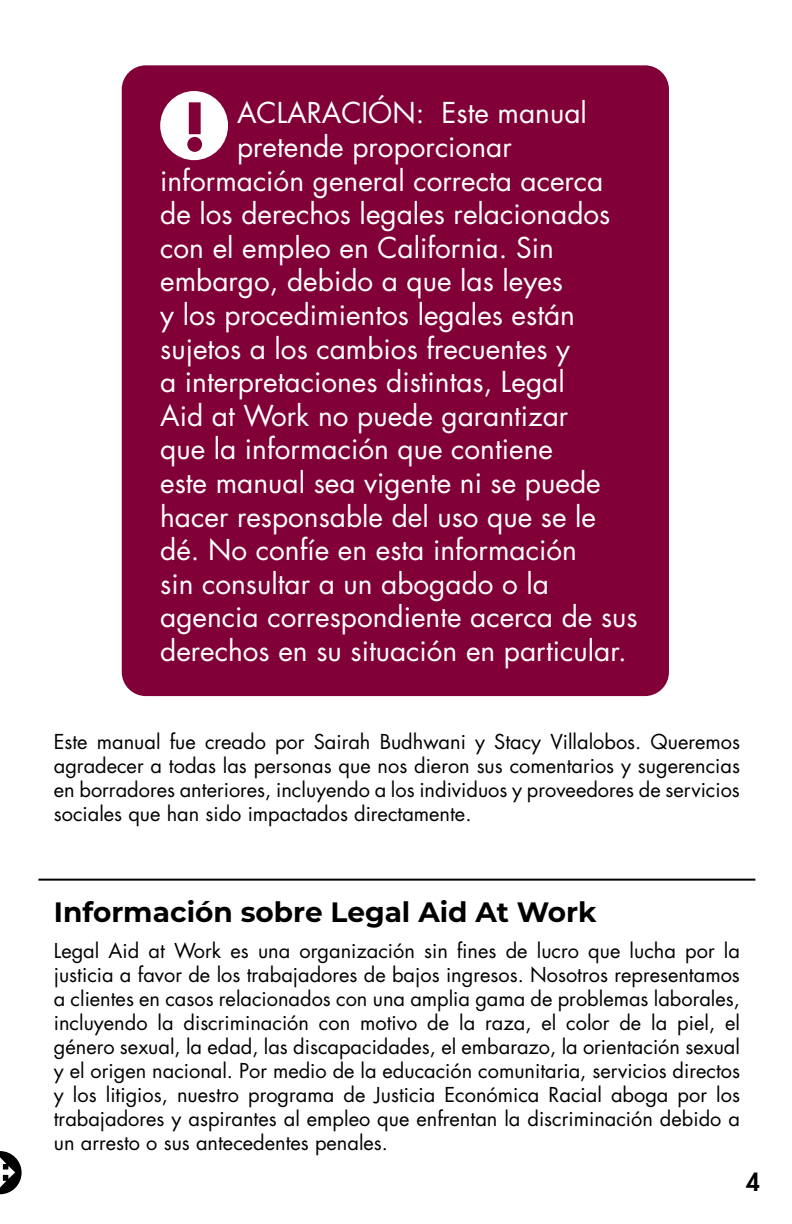
<style>
.page{position:relative;width:792px;height:1224px;background:#fff}
.page>*{position:absolute;margin:0;border:0;box-sizing:border-box;transform-origin:0 0}
.t1{font:28px "Futura Std";color:#fff}
.t2{font:700 28px "Montserrat";color:#000}
.t3{font:800 24px "Futura Std";color:#000}
.t4{font:20px/24px "Futura Std";color:#000;text-align:justify}
</style>
<div class="page">
<svg style="left:0;top:1151px;width:22px;height:43px"></svg>
<hr style="left:38px;top:879px;width:717px;height:2px;background:#000">
<div style="left:122px;top:65px;width:547px;height:631px;background:#810037;border-radius:24px"></div>
<div style="left:160px;top:91px;width:68px;height:69px;background:#fff;border-radius:50%"></div>
<svg style="left:187px;top:102px;width:15px;height:50px"></svg>
<h1 class="t1" style="left:237px;top:95px;width:351px">ACLARACIÓN: Este manual</h1>
<h1 class="t1" style="left:237px;top:129px;width:276px">pretende proporcionar</h1>
<h1 class="t1" style="left:160px;top:162px;width:445px">información general correcta acerca</h1>
<h1 class="t1" style="left:160px;top:196px;width:452px">de los derechos legales relacionados</h1>
<h1 class="t1" style="left:160px;top:230px;width:395px">con el empleo en California. Sin</h1>
<h1 class="t1" style="left:160px;top:263px;width:404px">embargo, debido a que las leyes</h1>
<h1 class="t1" style="left:160px;top:297px;width:416px">y los procedimientos legales están</h1>
<h1 class="t1" style="left:160px;top:330px;width:411px">sujetos a los cambios frecuentes y</h1>
<h1 class="t1" style="left:160px;top:364px;width:406px">a interpretaciones distintas, Legal</h1>
<h1 class="t1" style="left:160px;top:398px;width:410px">Aid at Work no puede garantizar</h1>
<h1 class="t1" style="left:160px;top:431px;width:394px">que la información que contiene</h1>
<h1 class="t1" style="left:160px;top:465px;width:442px">este manual sea vigente ni se puede</h1>
<h1 class="t1" style="left:160px;top:498px;width:437px">hacer responsable del uso que se le</h1>
<h1 class="t1" style="left:160px;top:532px;width:418px">dé. No confíe en esta información</h1>
<h1 class="t1" style="left:160px;top:566px;width:390px">sin consultar a un abogado o la</h1>
<h1 class="t1" style="left:160px;top:599px;width:479px">agencia correspondiente acerca de sus</h1>
<h1 class="t1" style="left:160px;top:633px;width:468px">derechos en su situación en particular.</h1>
<p class="t4" style="left:54px;top:730px;width:688px">Este manual fue creado por Sairah Budhwani y Stacy Villalobos. Queremos agradecer a todas las personas que nos dieron sus comentarios y sugerencias en borradores anteriores, incluyendo a los individuos y proveedores de servicios sociales que han sido impactados directamente.</p>
<h1 class="t2" style="left:54px;top:892px;width:544px">Información sobre Legal Aid At Work</h1>
<p class="t4" style="left:54px;top:939px;width:688px">Legal Aid at Work es una organización sin fines de lucro que lucha por la justicia a favor de los trabajadores de bajos ingresos. Nosotros representamos a clientes en casos relacionados con una amplia gama de problemas laborales, incluyendo la discriminación con motivo de la raza, el color de la piel, el género sexual, la edad, las discapacidades, el embarazo, la orientación sexual y el origen nacional. Por medio de la educación comunitaria, servicios directos y los litigios, nuestro programa de Justicia Económica Racial aboga por los trabajadores y aspirantes al empleo que enfrentan la discriminación debido a un arresto o sus antecedentes penales.</p>
<p class="t3" style="left:746px;top:1167px;width:15px">4</p>
</div>
